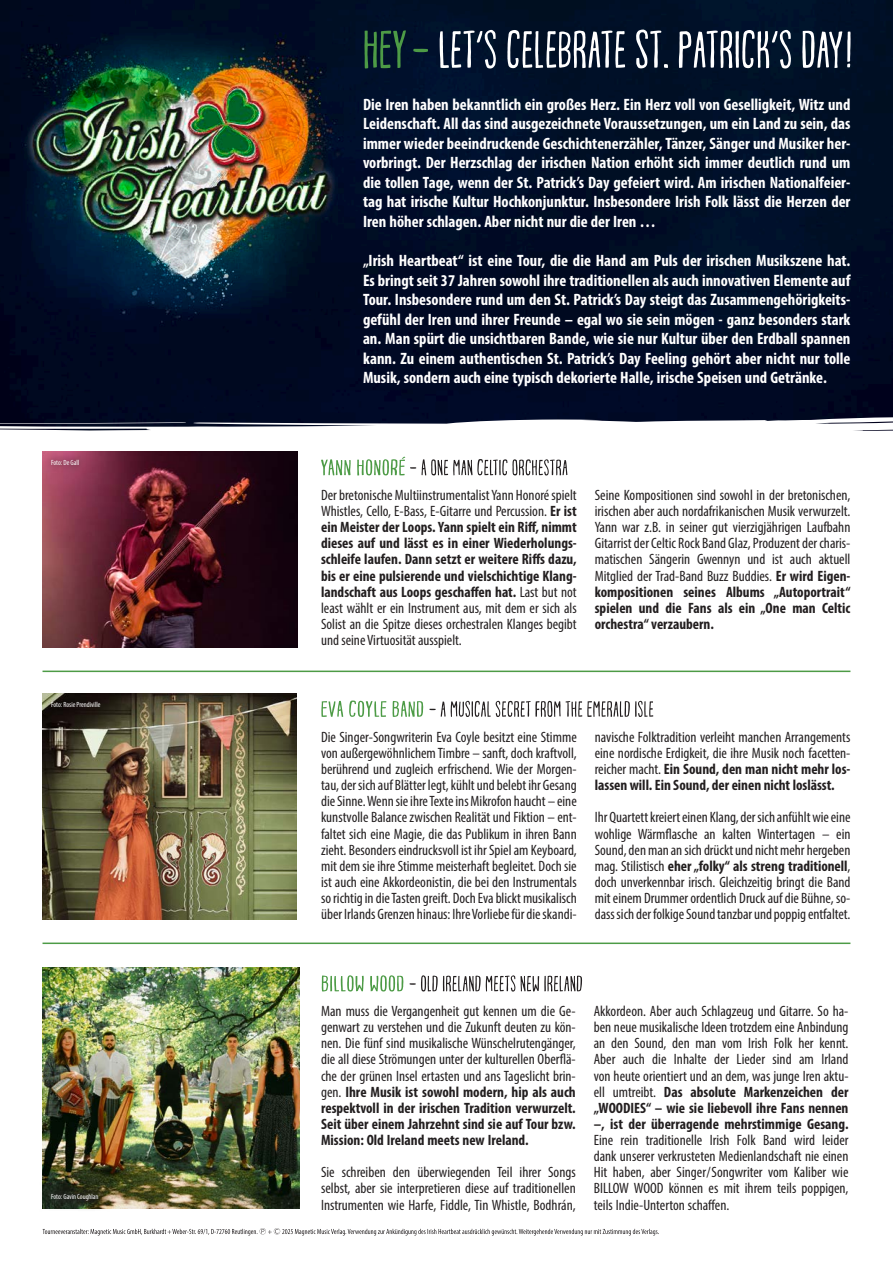
<style>
.page{position:relative;width:893px;height:1263px;background:#fff}
.page>*{position:absolute;margin:0;border:0;box-sizing:border-box;transform-origin:0 0}
.t1{font:700 condensed 16.5px/19.5px "Myriad Pro";color:#fff;text-align:justify}
.t2{font:condensed 15px/16px "Myriad Pro";color:#231f20;text-align:justify}
.t3{font:condensed 7.5px "Myriad Pro";color:#fff}
.s1{font-weight:700}
</style>
<div class="page">
<img style="left:0;top:0;width:893px;height:416px">
<svg style="left:0;top:416px;width:893px;height:57px"></svg>
<img style="left:42px;top:452px;width:255px;height:195px">
<svg style="left:321px;top:457px;width:246px;height:18px"></svg>
<img style="left:42px;top:694px;width:255px;height:225px">
<svg style="left:429px;top:701px;width:224px;height:16px"></svg>
<svg style="left:321px;top:700px;width:102px;height:17px"></svg>
<svg style="left:410px;top:975px;width:172px;height:16px"></svg>
<svg style="left:322px;top:975px;width:81px;height:16px"></svg>
<img style="left:42px;top:968px;width:258px;height:240px">
<hr style="left:43px;top:671px;width:807px;height:1px;background:#4d9b46">
<hr style="left:43px;top:942px;width:807px;height:2px;background:#4d9b46">
<svg style="left:440px;top:30px;width:410px;height:39px"></svg>
<svg style="left:364px;top:30px;width:64px;height:38px;background:#133331"></svg>
<svg style="left:42px;top:1182px;width:68px;height:27px;background:#2e321f"></svg>
<svg style="left:44px;top:452px;width:42px;height:20px"></svg>
<div style="left:42px;top:693px;width:67px;height:23px;background:#00010a;opacity:.75"></div>
<svg style="left:43px;top:1228px;width:616px;height:7px"></svg>
<p class="t3" style="left:51px;top:458px;width:30px">Foto: De Gall</p>
<p class="t3" style="left:51px;top:700px;width:51px">Foto: Rosie Prendiville</p>
<p class="t3" style="left:51px;top:1192px;width:49px">Foto: Gavin Coughlan</p>
<p class="t1" style="left:363px;top:94px;width:489px">Die Iren haben bekanntlich ein großes Herz. Ein Herz voll von Geselligkeit, Witz und Leidenschaft. All das sind ausgezeichnete Voraussetzungen, um ein Land zu sein, das immer wieder beeindruckende Geschichtenerzähler, Tänzer, Sänger und Musiker her&shy;vorbringt. Der Herzschlag der irischen Nation erhöht sich immer deutlich rund um die tollen Tage, wenn der St. Patrick’s Day gefeiert wird. Am irischen Nationalfeier&shy;tag hat irische Kultur Hochkonjunktur. Insbesondere Irish Folk lässt die Herzen der Iren höher schlagen. Aber nicht nur die der Iren …</p>
<p class="t1" style="left:363px;top:250px;width:489px">„Irish Heartbeat“ ist eine Tour, die die Hand am Puls der irischen Musikszene hat.<br>Es bringt seit 37 Jahren sowohl ihre traditionellen als auch innovativen Elemente auf Tour. Insbesondere rund um den St. Patrick’s Day steigt das Zusammengehörigkeits&shy;gefühl der Iren und ihrer Freunde – egal wo sie sein mögen - ganz besonders stark an. Man spürt die unsichtbaren Bande, wie sie nur Kultur über den Erdball spannen kann. Zu einem authentischen St. Patrick’s Day Feeling gehört aber nicht nur tolle Musik, sondern auch eine typisch dekorierte Halle, irische Speisen und Getränke.</p>
<p class="t2" style="left:321px;top:487px;width:257px">Der bretonische Multiinstrumentalist Yann Honoré spielt Whistles, Cello, E-Bass, E-Gitarre und Percussion. <span class="s1">Er ist ein Meister der Loops. Yann spielt ein Riff, nimmt dieses auf und lässt es in einer Wiederholungs&shy;schleife laufen. Dann setzt er weitere Riffs dazu, bis er eine pulsierende und vielschichtige Klang&shy;landschaft aus Loops geschaffen hat.</span> Last but not least wählt er ein Instrument aus, mit dem er sich als Solist an die Spitze dieses orchestralen Klanges begibt und seine Virtuosität ausspielt.</p>
<p class="t2" style="left:595px;top:487px;width:257px">Seine Kompositionen sind sowohl in der bretonischen, irischen aber auch nordafrikanischen Musik verwurzelt.<br>Yann war z.B. in seiner gut vierzigjährigen Laufbahn Gitarrist der Celtic Rock Band Glaz, Produzent der charis&shy;matischen Sängerin Gwennyn und ist auch aktuell Mitglied der Trad-Band Buzz Buddies. <span class="s1">Er wird Eigen&shy;kompositionen seines Albums „Autoportrait“ spielen und die Fans als ein „One man Celtic orchestra“ verzaubern.</span></p>
<p class="t2" style="left:321px;top:729px;width:257px">Die Singer-Songwriterin Eva Coyle besitzt eine Stimme von außergewöhnlichem Timbre – sanft, doch kraftvoll, berührend und zugleich erfrischend. Wie der Morgen&shy;tau, der sich auf Blätter legt, kühlt und belebt ihr Gesang die Sinne. Wenn sie ihre Texte ins Mikrofon haucht – eine kunstvolle Balance zwischen Realität und Fiktion – ent&shy;faltet sich eine Magie, die das Publikum in ihren Bann zieht. Besonders eindrucksvoll ist ihr Spiel am Keyboard, mit dem sie ihre Stimme meisterhaft begleitet. Doch sie ist auch eine Akkordeonistin, die bei den Instrumentals so richtig in die Tasten greift. Doch Eva blickt musikalisch über Irlands Grenzen hinaus: Ihre Vorliebe für die skandi-</p>
<p class="t2" style="left:595px;top:729px;width:257px">navische Folktradition verleiht manchen Arrangements eine nordische Erdigkeit, die ihre Musik noch facetten&shy;reicher macht. <span class="s1">Ein Sound, den man nicht mehr los&shy;lassen will. Ein Sound, der einen nicht loslässt.</span></p>
<p class="t2" style="left:595px;top:809px;width:257px">Ihr Quartett kreiert einen Klang, der sich anfühlt wie eine wohlige Wärmflasche an kalten Wintertagen – ein Sound, den man an sich drückt und nicht mehr hergeben mag. Stilistisch <span class="s1">eher „folky“ als streng traditionell</span>, doch unverkennbar irisch. Gleichzeitig bringt die Band mit einem Drummer ordentlich Druck auf die Bühne, so&shy;dass sich der folkige Sound tanzbar und poppig entfaltet.</p>
<p class="t2" style="left:321px;top:1003px;width:256px">Man muss die Vergangenheit gut kennen um die Ge&shy;genwart zu verstehen und die Zukunft deuten zu kön&shy;nen. Die fünf sind musikalische Wünschelrutengänger, die all diese Strömungen unter der kulturellen Oberflä&shy;che der grünen Insel ertasten und ans Tageslicht brin&shy;gen. <span class="s1">Ihre Musik ist sowohl modern, hip als auch respektvoll in der irischen Tradition verwurzelt.<br>Seit über einem Jahrzehnt sind sie auf Tour bzw.<br>Mission: Old Ireland meets new Ireland.</span></p>
<p class="t2" style="left:321px;top:1164px;width:256px">Sie schreiben den überwiegenden Teil ihrer Songs selbst, aber sie interpretieren diese auf traditionellen Instrumenten wie Harfe, Fiddle, Tin Whistle, Bodhrán,</p>
<p class="t2" style="left:594px;top:1003px;width:256px">Akkordeon. Aber auch Schlagzeug und Gitarre. So ha&shy;ben neue musikalische Ideen trotzdem eine Anbindung an den Sound, den man vom Irish Folk her kennt.<br>Aber auch die Inhalte der Lieder sind am Irland von heute orientiert und an dem, was junge Iren aktu&shy;ell umtreibt. <span class="s1">Das absolute Markenzeichen der „WOODIES“ – wie sie liebevoll ihre Fans nennen –, ist der überragende mehrstimmige Gesang.</span></p>
<p class="t2" style="left:594px;top:1132px;width:256px">Eine rein traditionelle Irish Folk Band wird leider dank unserer verkrusteten Medienlandschaft nie einen Hit haben, aber Singer/Songwriter vom Kaliber wie BILLOW WOOD können es mit ihrem teils poppigen, teils Indie-Unterton schaffen.</p>
</div>
